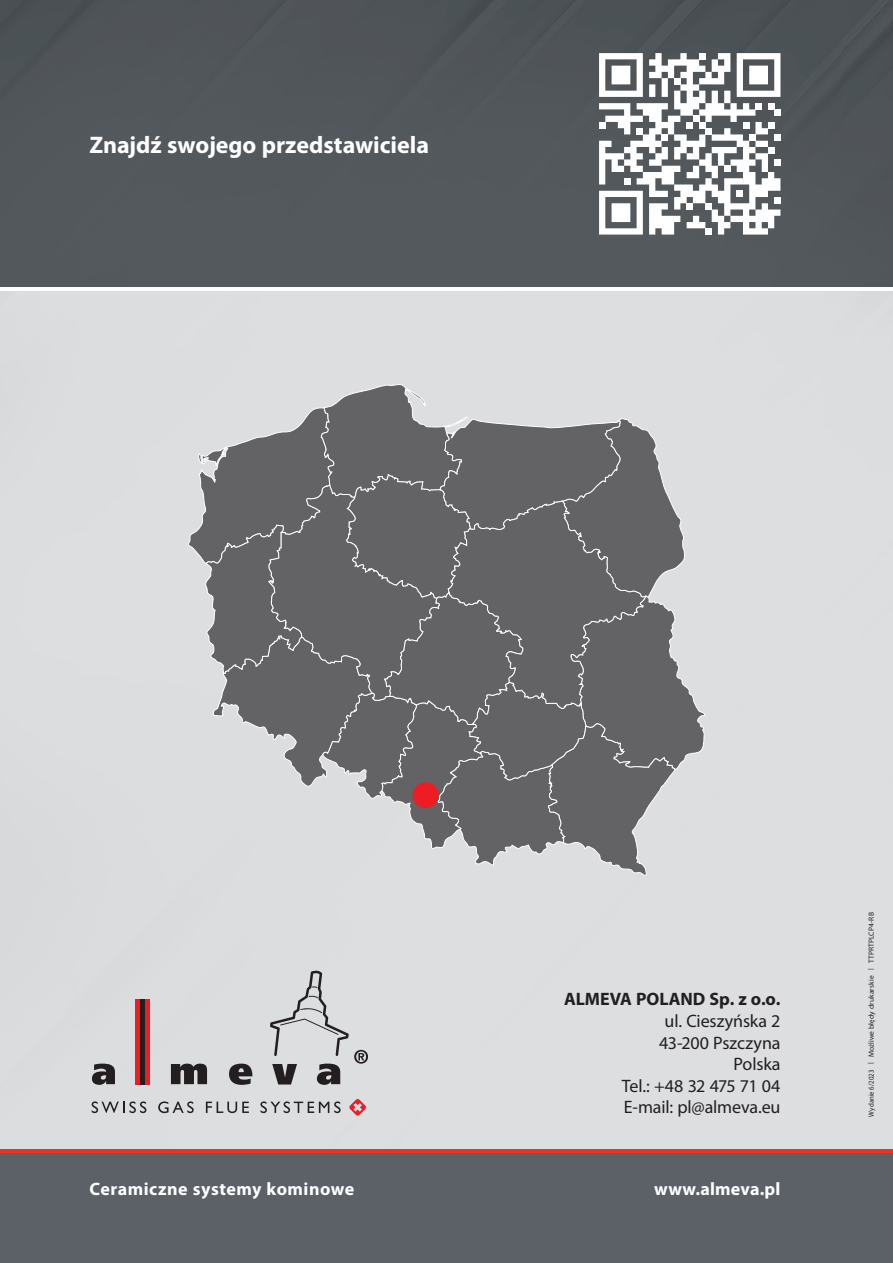
<style>
.page{position:relative;width:893px;height:1263px;background:#fff}
.page>*{position:absolute;margin:0;border:0;box-sizing:border-box;transform-origin:0 0}
.t1{font:700 24px "Myriad Pro";color:#fff}
.t2{font:18px/21.6px "Myriad Pro";letter-spacing:-.01em;color:#231f20;text-align:right}
.t3{font:700 18px "Myriad Pro";letter-spacing:.03em;color:#fff}
.t4{font:700 18px "Myriad Pro";color:#231f20}
.t5{font:700 18px "Myriad Pro";letter-spacing:.01em;color:#fff}
.t6{font:7.5px "Myriad Pro";letter-spacing:.015em;color:#231f20;scale:.9 1}
</style>
<div class="page">
<div style="left:0;top:291px;width:893px;height:859px;background:#dddee0"></div>
<div style="left:0;top:1152px;width:893px;height:111px;background:#5b6166"></div>
<hr style="left:0;top:1150px;width:893px;height:3px;background:#ef3122">
<div style="left:0;top:0;width:893px;height:287px;background:#52575c"></div>
<svg style="left:349px;top:1099px;width:17px;height:16px"></svg>
<svg style="left:92px;top:1101px;width:54px;height:12px"></svg>
<svg style="left:158px;top:1101px;width:36px;height:12px"></svg>
<svg style="left:206px;top:1101px;width:43px;height:12px"></svg>
<svg style="left:260px;top:1101px;width:81px;height:12px"></svg>
<svg style="left:92px;top:1063px;width:23px;height:22px"></svg>
<svg style="left:171px;top:1063px;width:36px;height:21px"></svg>
<svg style="left:229px;top:1063px;width:23px;height:22px"></svg>
<div style="left:135px;top:999px;width:5px;height:85px;background:#ee1d23"></div>
<div style="left:145px;top:999px;width:5px;height:85px;background:#ee1d23"></div>
<div style="left:140px;top:999px;width:5px;height:85px;background:#231f20"></div>
<svg style="left:270px;top:971px;width:98px;height:114px;background:#c4c4c6"></svg>
<svg style="left:188px;top:384px;width:517px;height:519px;background:#8e8f91"></svg>
<div style="left:412px;top:782px;width:26px;height:26px;background:#ee1d23;border-radius:50%"></div>
<svg style="left:599px;top:53px;width:181px;height:182px"></svg>
<h1 class="t1" style="left:90px;top:136px;width:341px">Znajdź swojego przedstawiciela</h1>
<p class="t3" style="left:90px;top:1182px;width:266px">Ceramiczne systemy kominowe</p>
<p class="t4" style="left:564px;top:992px;width:218px">ALMEVA POLAND Sp. z o.o.</p>
<p class="t2" style="left:622px;top:1012px;width:160px">ul. Cieszyńska 2<br>43-200 Pszczyna<br>Polska<br>Tel.: +48 32 475 71 04<br>E-mail: pl@almeva.eu</p>
<p class="t5" style="left:654px;top:1182px;width:128px">www.almeva.pl</p>
<p class="t6" style="left:868px;top:1116px;width:228px;rotate:-90deg">Wydanie 6/2023 <sup>|</sup> Możliwe błędy drukarskie <sup>|</sup> TTPRTPLCP4-RB</p>
</div>
